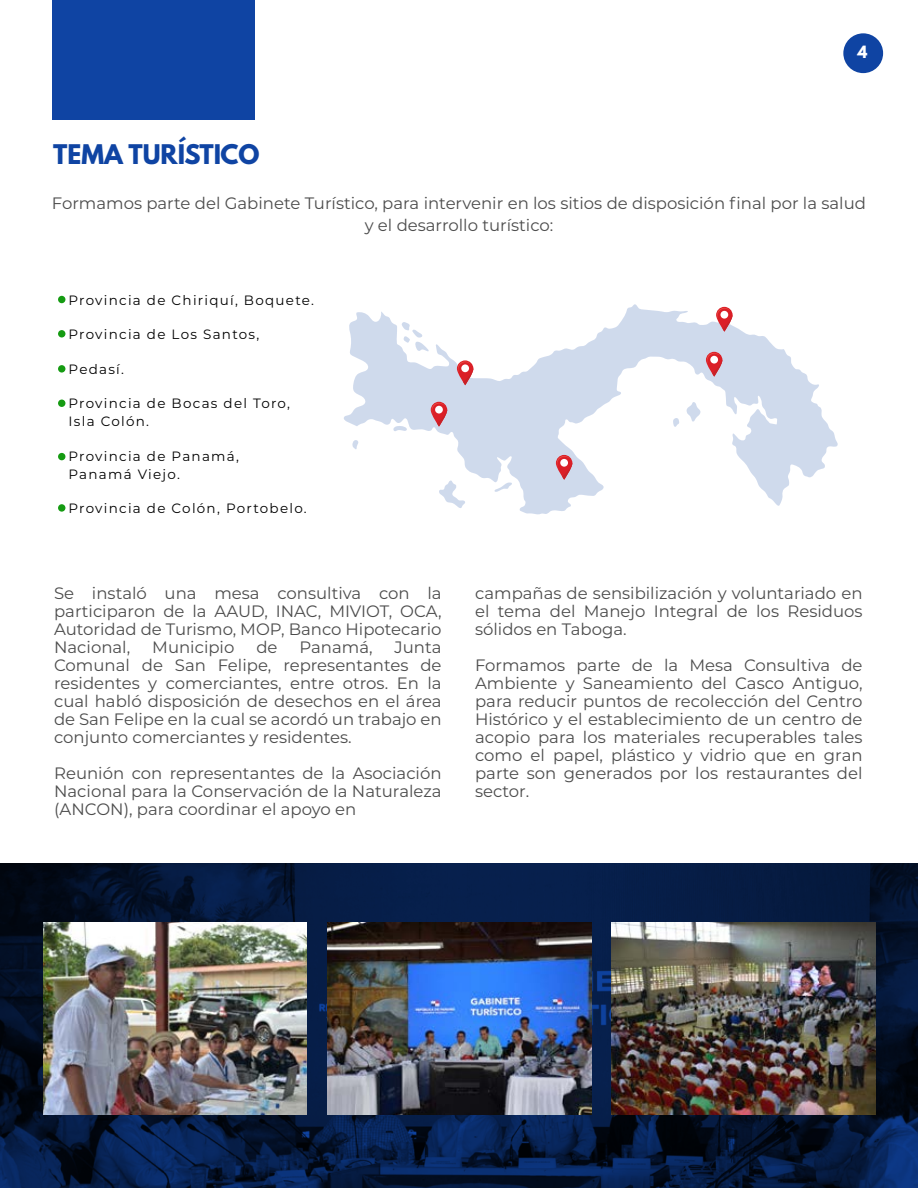
<style>
.page{position:relative;width:918px;height:1188px;background:#fff}
.page>*{position:absolute;margin:0;border:0;box-sizing:border-box;transform-origin:0 0}
.t1{font:700 24px "League Spartan";color:#0f44a3}
.t2{font:16.5px/18px "Montserrat";color:#4c4c4c;text-align:justify}
.t3{font:700 15px "League Spartan";color:#fff}
.t4{font:13.5px/18px "Montserrat";letter-spacing:.095em;color:#000}
</style>
<div class="page">
<div style="left:843px;top:33px;width:40px;height:40px;background:#0f44a3;border-radius:50%"></div>
<svg style="left:344px;top:304px;width:494px;height:210px"></svg>
<div style="left:58px;top:296px;width:7px;height:7px;background:#159b12;border-radius:50%"></div>
<div style="left:58px;top:330px;width:7px;height:7px;background:#159b12;border-radius:50%"></div>
<div style="left:58px;top:365px;width:7px;height:8px;background:#159b12;border-radius:50%"></div>
<div style="left:58px;top:400px;width:7px;height:7px;background:#159b12;border-radius:50%"></div>
<div style="left:58px;top:453px;width:7px;height:7px;background:#159b12;border-radius:50%"></div>
<div style="left:58px;top:504px;width:7px;height:8px;background:#159b12;border-radius:50%"></div>
<svg style="left:457px;top:360px;width:16px;height:25px"></svg>
<svg style="left:458px;top:361px;width:15px;height:24px"></svg>
<svg style="left:431px;top:402px;width:16px;height:25px"></svg>
<svg style="left:432px;top:403px;width:15px;height:24px"></svg>
<svg style="left:556px;top:455px;width:16px;height:25px"></svg>
<svg style="left:557px;top:456px;width:15px;height:24px"></svg>
<svg style="left:716px;top:307px;width:17px;height:25px"></svg>
<svg style="left:717px;top:308px;width:16px;height:24px"></svg>
<svg style="left:706px;top:352px;width:16px;height:25px"></svg>
<svg style="left:707px;top:353px;width:15px;height:24px"></svg>
<div style="left:52px;top:0;width:203px;height:119px;background:#0f44a3"></div>
<svg style="left:0;top:863px;width:918px;height:325px;background:#061a3e"></svg>
<img style="left:43px;top:923px;width:264px;height:191px">
<img style="left:612px;top:923px;width:263px;height:191px">
<img style="left:327px;top:923px;width:264px;height:191px">
<h1 class="t1" style="left:53px;top:135px;width:208px">TEMA TURÍSTICO</h1>
<p class="t3" style="left:858px;top:40px;width:11px">4</p>
<p class="t2" style="left:52px;top:191px;width:816px;line-height:22.5px;text-align:center">Formamos parte del Gabinete Turístico, para intervenir en los sitios de disposición final por la salud y el desarrollo turístico:</p>
<p class="t4" style="left:69px;top:291px;width:247px">Provincia de Chiriquí, Boquete.</p>
<p class="t4" style="left:69px;top:325px;width:192px">Provincia de Los Santos,</p>
<p class="t4" style="left:69px;top:360px;width:57px">Pedasí.</p>
<p class="t4" style="left:69px;top:394px;width:223px">Provincia de Bocas del Toro,<br>Isla Colón.</p>
<p class="t4" style="left:69px;top:447px;width:172px">Provincia de Panamá,<br>Panamá Viejo.</p>
<p class="t4" style="left:69px;top:499px;width:240px">Provincia de Colón, Portobelo.</p>
<p class="t2" style="left:54px;top:584px;width:389px">Se instaló una mesa consultiva con la participaron de la AAUD, INAC, MIVIOT, OCA, Autoridad de Turismo, MOP, Banco Hipotecario Nacional,</p>
<p class="t2" style="left:152px;top:638px;width:84px">Municipio</p>
<p class="t2" style="left:256px;top:638px;width:23px">de</p>
<p class="t2" style="left:300px;top:638px;width:74px">Panamá,</p>
<p class="t2" style="left:54px;top:638px;width:389px;text-indent:340px">Junta Comunal de San Felipe, representantes de residentes y comerciantes, entre otros. En la cual habló disposición de desechos en el área de San Felipe en la cual se acordó un trabajo en conjunto comerciantes y residentes.</p>
<p class="t2" style="left:54px;top:764px;width:389px">Reunión con representantes de la Asociación Nacional para la Conservación de la Naturaleza (ANCON), para coordinar el apoyo en</p>
<p class="t2" style="left:475px;top:584px;width:389px">campañas de sensibilización y voluntariado en el tema del Manejo Integral de los Residuos sólidos en Taboga.</p>
<p class="t2" style="left:475px;top:656px;width:389px">Formamos parte de la Mesa Consultiva de Ambiente y Saneamiento del Casco Antiguo, para reducir puntos de recolección del Centro Histórico y el establecimiento de un centro de acopio para los materiales recuperables tales como el papel, plástico y vidrio que en gran parte son generados por los restaurantes del sector.</p>
</div>
